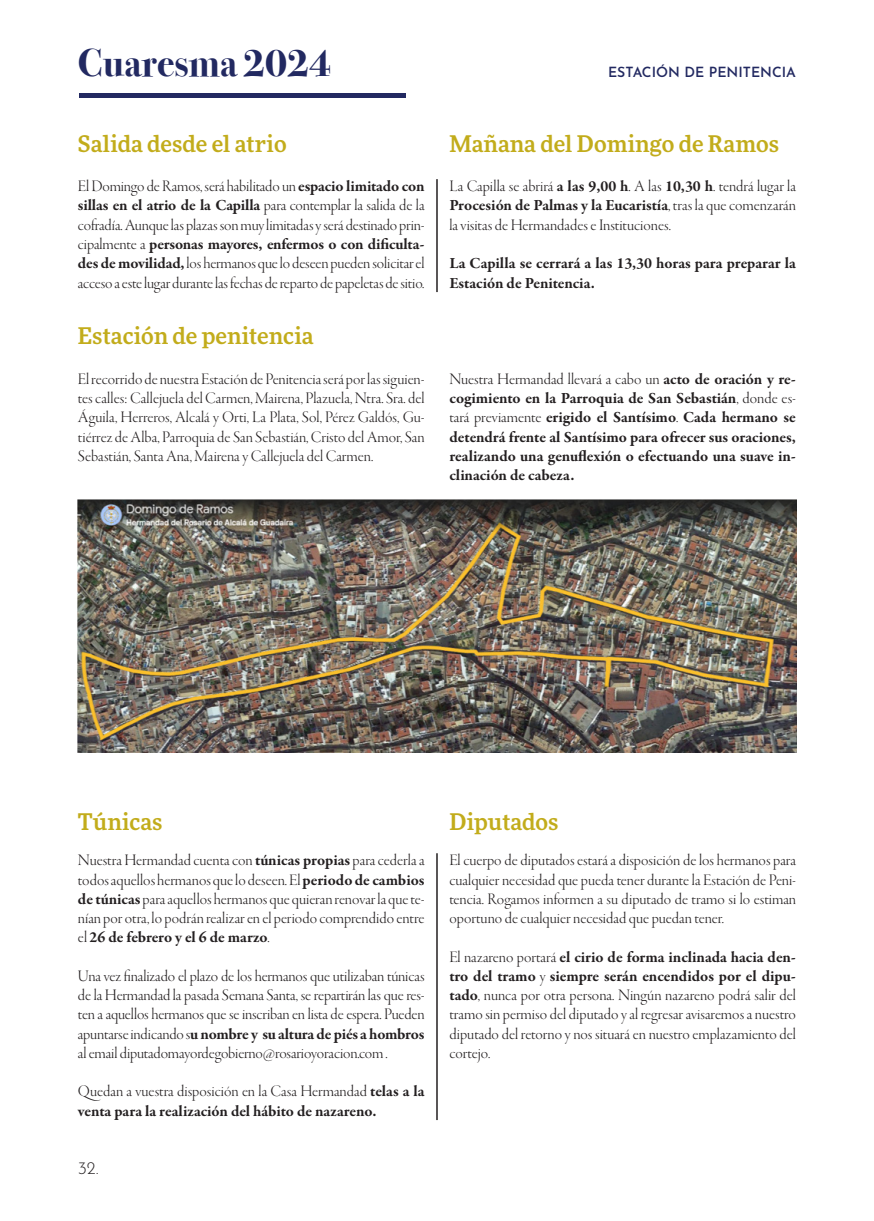
<style>
.page{position:relative;width:874px;height:1221px;background:#fff}
.page>*{position:absolute;margin:0;border:0;box-sizing:border-box;transform-origin:0 0}
.Cabecera{font:700 39.2px "Bodoni Svty Two ITCTT";color:#222961}
.Titulos{font:500 22.75px "More Pro";color:#c2ac1b}
.t1{font:300 17.5px "Josefin Sans";color:#231f20}
.Texto_base{font:16.62px/19.2px "Garamond Premr Pro Lt Disp";color:#231f20;text-align:justify}
.Texto_base-2{font:700 15.75px/19.2px "Garamond Premr Pro";letter-spacing:-.005em;color:#231f20}
.Cabecera_titulo{font:600 14px "Josefin Sans";color:#222961}
.s1{font-family:"Garamond Premr Pro";font-weight:700;font-size:15.75px}
.s2{font-family:"Garamond Premr Pro Lt Disp";font-weight:400;font-size:16.62px}
</style>
<div class="page">
<hr style="left:79px;top:94px;width:326px;height:4px;background:#222961">
<hr style="left:436px;top:179px;width:1px;height:113px;background:#231f20">
<hr style="left:436px;top:853px;width:1px;height:266px;background:#231f20">
<img style="left:78px;top:499px;width:717px;height:253px">
<p class="Cabecera" style="left:78px;top:30px;width:254px">Cuaresma 2024</p>
<p class="Titulos" style="left:78px;top:127px;width:210px">Salida desde el atrio</p>
<p class="Texto_base" style="left:78px;top:177px;width:348px">El Domingo de Ramos, será habilitado un <span class="s1">espacio limitado con</span></p>
<p class="Texto_base-2" style="left:78px;top:196px;width:348px">sillas en el atrio de la Capilla <span class="s2">para contemplar la salida de la</span></p>
<p class="Texto_base" style="left:78px;top:215px;width:348px">cofradía. Aunque las plazas son muy limitadas y será destinado prin-</p>
<p class="Texto_base-2" style="left:78px;top:234px;width:348px"><span class="s2">cipalmente a</span> personas mayores, enfermos o con dificulta-</p>
<p class="Texto_base" style="left:78px;top:254px;width:348px"><span class="s1">des de movilidad,</span> los hermanos que lo deseen pueden solicitar el acceso a este lugar durante las fechas de reparto de papeletas de sitio.</p>
<p class="Titulos" style="left:78px;top:319px;width:237px">Estación de penitencia</p>
<p class="Cabecera_titulo" style="left:607px;top:60px;width:189px">ESTACIÓN DE PENITENCIA</p>
<p class="Titulos" style="left:449px;top:127px;width:331px">Mañana del Domingo de Ramos</p>
<p class="Texto_base" style="left:449px;top:177px;width:348px">La Capilla se abrirá <span class="s1">a las 9,00 h</span>. A las <span class="s1">10,30 h</span>. tendrá lugar la</p>
<p class="Texto_base-2" style="left:449px;top:196px;width:348px">Procesión de Palmas y la Eucaristía<span class="s2">, tras la que comenzarán</span></p>
<p class="Texto_base" style="left:449px;top:215px;width:223px">la visitas de Hermandades e Instituciones.</p>
<p class="Texto_base-2" style="left:449px;top:254px;width:348px">La Capilla se cerrará a las 13,30 horas para preparar la<br>Estación de Penitencia.</p>
<p class="Texto_base" style="left:78px;top:369px;width:348px">El recorrido de nuestra Estación de Penitencia será por las siguien&shy;tes calles: Callejuela del Carmen, Mairena, Plazuela, Ntra. Sra. del Águila, Herreros, Alcalá y Orti, La Plata, Sol, Pérez Galdós, Gu&shy;tiérrez de Alba, Parroquia de San Sebastián, Cristo del Amor, San Sebastián, Santa Ana, Mairena y Callejuela del Carmen.</p>
<p class="Texto_base" style="left:449px;top:369px;width:348px">Nuestra Hermandad llevará a cabo un <span class="s1">acto de oración y re-</span></p>
<p class="Texto_base-2" style="left:449px;top:388px;width:348px;text-align:justify">cogimiento en la Parroquia de San Sebastián<span class="s2">, donde es&shy;tará previamente</span> erigido el Santísimo<span class="s2">.</span> Cada hermano se detendrá frente al Santísimo para ofrecer sus oraciones, realizando una genuflexión o efectuando una suave in&shy;clinación de cabeza.</p>
<p class="Titulos" style="left:78px;top:805px;width:86px">Túnicas</p>
<p class="Texto_base" style="left:78px;top:851px;width:348px">Nuestra Hermandad cuenta con <span class="s1">túnicas propias</span> para cederla a todos aquellos hermanos que lo deseen. El <span class="s1">periodo de cambios de túnicas</span> para aquellos hermanos que quieran renovar la que te&shy;nían por otra, lo podrán realizar en el periodo comprendido entre</p>
<p class="Texto_base-2" style="left:78px;top:927px;width:193px"><span class="s2">el</span> 26 de febrero y el 6 de marzo<span class="s2">.</span></p>
<p class="Texto_base" style="left:78px;top:966px;width:348px">Una vez finalizado el plazo de los hermanos que utilizaban túnicas de la Hermandad la pasada Semana Santa, se repartirán las que res&shy;ten a aquellos hermanos que se inscriban en lista de espera. Pueden</p>
<p class="Texto_base-2" style="left:78px;top:1024px;width:348px"><span class="s2">apuntarse indicando s</span>u nombre y su altura de piés a hombros</p>
<p class="Texto_base" style="left:78px;top:1043px;width:311px">al email diputadomayordegobierno@rosarioyoracion.com .</p>
<p class="Texto_base" style="left:78px;top:1082px;width:348px">Quedan a vuestra disposición en la Casa Hermandad <span class="s1">telas a la</span></p>
<p class="Texto_base-2" style="left:78px;top:1101px;width:300px">venta para la realización del hábito de nazareno.</p>
<p class="t1" style="left:78px;top:1153px;width:22px">32.</p>
<p class="Titulos" style="left:449px;top:805px;width:111px">Diputados</p>
<p class="Texto_base" style="left:449px;top:851px;width:348px">El cuerpo de diputados estará a disposición de los hermanos para cualquier necesidad que pueda tener durante la Estación de Peni&shy;tencia. Rogamos informen a su diputado de tramo si lo estiman oportuno de cualquier necesidad que puedan tener.</p>
<p class="Texto_base-2" style="left:449px;top:947px;width:348px"><span class="s2">El nazareno portará</span> el cirio de forma inclinada hacia den&shy;tro del tramo <span class="s2">y</span> siempre serán encendidos por el dipu-</p>
<p class="Texto_base" style="left:449px;top:985px;width:348px"><span class="s1">tado</span>, nunca por otra persona. Ningún nazareno podrá salir del tramo sin permiso del diputado y al regresar avisaremos a nuestro diputado del retorno y nos situará en nuestro emplazamiento del cortejo.</p>
</div>
